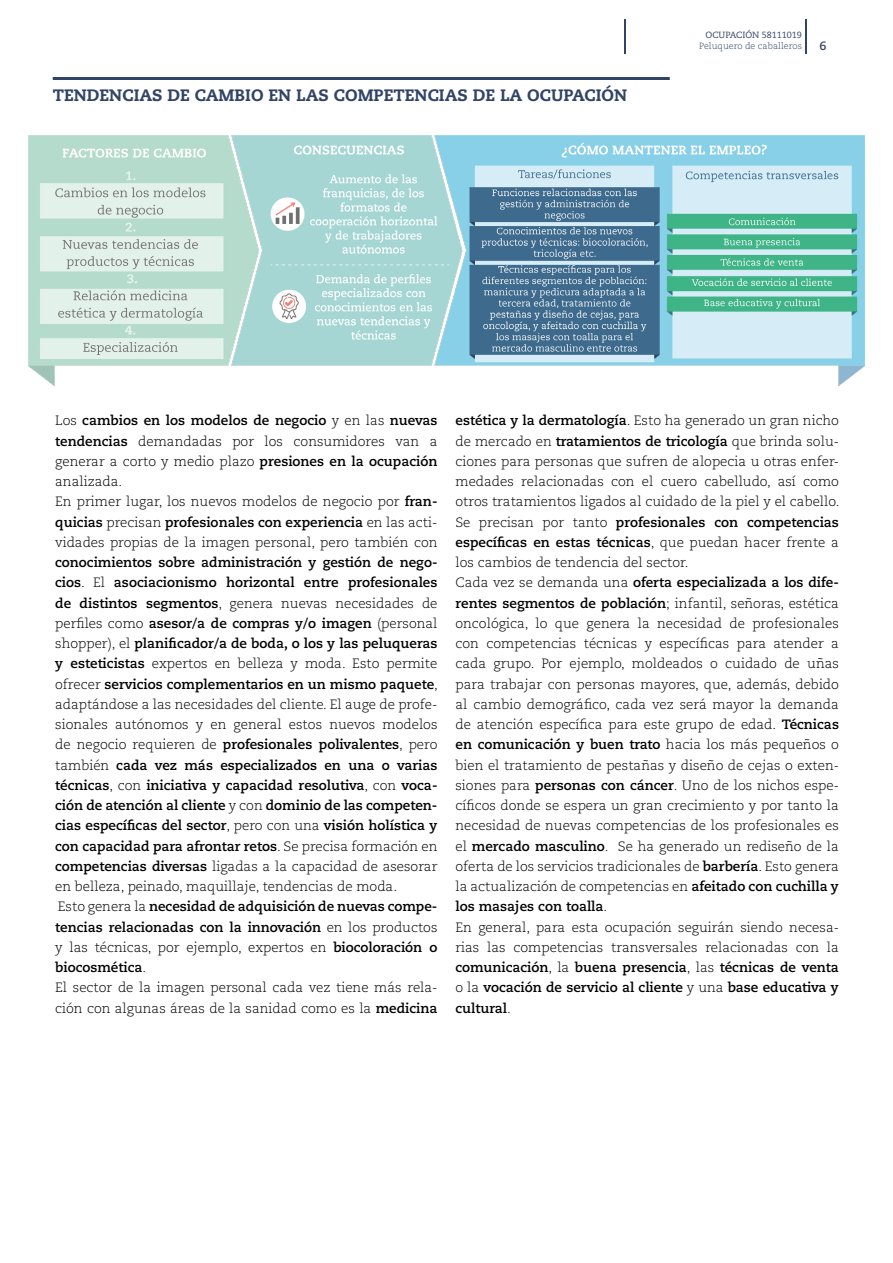
<style>
.page{position:relative;width:893px;height:1263px;background:#fff}
.page>*{position:absolute;margin:0;border:0;box-sizing:border-box;transform-origin:0 0}
.t1{font:800 16.5px "Caecilia LT Std";color:#314366}
.t2{font:300 13.5px/20.2px "Caecilia LT Std";color:#000}
.t3{font:700 13.5px/20.2px "Caecilia LT Std";color:#000}
.t4{font:700 12px "Caecilia LT Std";color:#314366}
.t5{font:300 9px "Caecilia LT Std";color:#314366}
.t6{font:9px "Caecilia LT Std";color:#314366}
.s1{font-weight:700}
.s2{font-weight:300}
</style>
<div class="page">
<hr style="left:805px;top:20px;width:1px;height:34px;background:#314366">
<hr style="left:624px;top:20px;width:1px;height:34px;background:#314366">
<hr style="left:53px;top:77px;width:617px;height:3px;background:#314366">
<img style="left:29px;top:135px;width:835px;height:251px">
<p class="t1" style="left:53px;top:85px;width:576px">TENDENCIAS DE CAMBIO EN LAS COMPETENCIAS DE LA OCUPACIÓN</p>
<p class="t6" style="left:706px;top:29px;width:98px">OCUPACIÓN 58111019</p>
<p class="t5" style="left:699px;top:41px;width:104px">Peluquero de caballeros</p>
<p class="t4" style="left:819px;top:39px;width:9px">6</p>
<p class="t2" style="left:55px;top:411px;width:384px">Los <span class="s1">cambios en los modelos de negocio</span> y en las <span class="s1">nuevas tendencias</span> demandadas por los consumidores van a generar a corto y medio plazo <span class="s1">presiones en la ocupación </span>analizada.<br>En primer lugar, los nuevos modelos de negocio por <span class="s1">fran&shy;quicias</span> precisan <span class="s1">profesionales con experiencia</span> en las acti&shy;vidades propias de la imagen personal, pero también con</p>
<p class="t3" style="left:55px;top:552px;width:384px">conocimientos sobre administración y gestión de nego&shy;cios<span class="s2">. El</span> asociacionismo horizontal entre profesionales de distintos segmentos<span class="s2">, genera nuevas necesidades de perfiles como</span> asesor/a de compras y/o imagen <span class="s2">(personal shopper), el</span> planificador/a de boda, o los y las peluqueras y esteticistas <span class="s2">expertos en belleza y moda. Esto permite ofrecer</span> servicios complementarios en un mismo paquete<span class="s2">, adaptándose a las necesidades del cliente. El auge de profe&shy;sionales autónomos y en general estos nuevos modelos de negocio requieren de</span> profesionales polivalentes<span class="s2">, pero también</span> cada vez más especializados en una o varias técnicas<span class="s2">, con</span> iniciativa y capacidad resolutiva<span class="s2">, con</span> voca&shy;ción de atención al cliente <span class="s2">y con</span> dominio de las competen&shy;cias específicas del sector<span class="s2">, pero con una</span> visión holística y con capacidad para afrontar retos<span class="s2">. Se precisa formación en </span>competencias diversas <span class="s2">ligadas a la capacidad de asesorar en belleza, peinado, maquillaje, tendencias de moda.<br>Esto genera la</span> necesidad de adquisición de nuevas compe&shy;tencias relacionadas con la innovación <span class="s2">en los productos y las técnicas, por ejemplo, expertos en</span> biocoloración o biocosmética<span class="s2">.<br>El sector de la imagen personal cada vez tiene más rela&shy;ción con algunas áreas de la sanidad como es la</span> medicina</p>
<p class="t2" style="left:455px;top:411px;width:385px"><span class="s1">estética y la dermatología</span>. Esto ha generado un gran nicho de mercado en <span class="s1">tratamientos de tricología</span> que brinda solu&shy;ciones para personas que sufren de alopecia u otras enfer&shy;medades relacionadas con el cuero cabelludo, así como otros tratamientos ligados al cuidado de la piel y el cabello.<br>Se precisan por tanto <span class="s1">profesionales con competencias específicas en estas técnicas</span>, que puedan hacer frente a los cambios de tendencia del sector.<br>Cada vez se demanda una <span class="s1">oferta especializada a los dife&shy;rentes segmentos de población</span>; infantil, señoras, estética oncológica, lo que genera la necesidad de profesionales con competencias técnicas y específicas para atender a cada grupo. Por ejemplo, moldeados o cuidado de uñas para trabajar con personas mayores, que, además, debido al cambio demográfico, cada vez será mayor la demanda de atención específica para este grupo de edad. <span class="s1">Técnicas en comunicación y buen trato</span> hacia los más pequeños o bien el tratamiento de pestañas y diseño de cejas o exten&shy;siones para <span class="s1">personas con cáncer</span>. Uno de los nichos espe&shy;cíficos donde se espera un gran crecimiento y por tanto la necesidad de nuevas competencias de los profesionales es el <span class="s1">mercado masculino</span>. Se ha generado un rediseño de la oferta de los servicios tradicionales de <span class="s1">barbería</span>. Esto genera la actualización de competencias en <span class="s1">afeitado con cuchilla y los masajes con toalla</span>.<br>En general, para esta ocupación seguirán siendo necesa&shy;rias las competencias transversales relacionadas con la <span class="s1">comunicación</span>, la <span class="s1">buena presencia</span>, las <span class="s1">técnicas de venta </span>o la <span class="s1">vocación de servicio al cliente</span> y una <span class="s1">base educativa y cultural</span>.</p>
</div>
